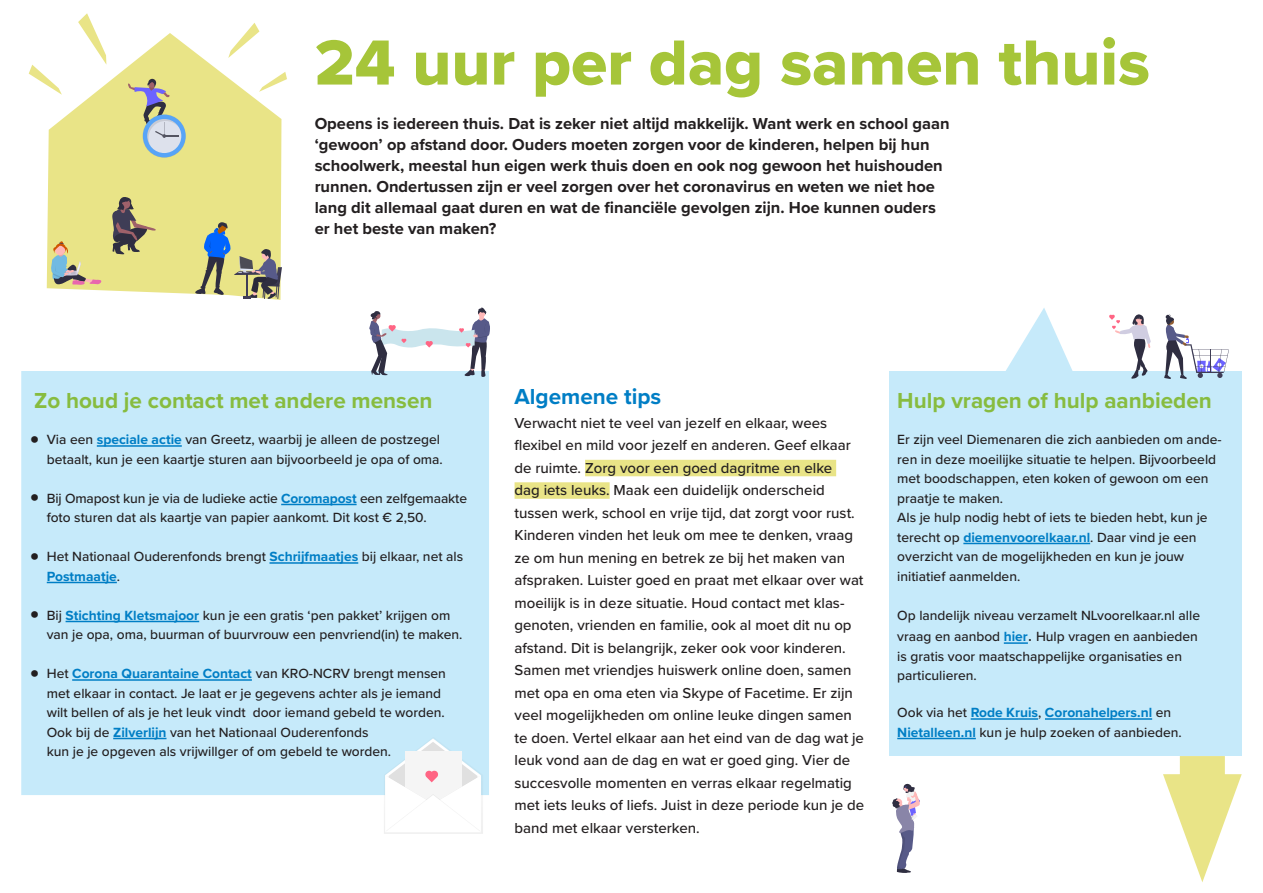
<style>
.page{position:relative;width:1263px;height:893px;background:#fff}
.page>*{position:absolute;margin:0;border:0;box-sizing:border-box;transform-origin:0 0}
.Kop_groot{font:66px "Proxima Nova Extrabld";color:#a6c539}
.SPECIAL-KADERKOP{font:700 22.5px "Proxima Nova";color:#87bc3f}
.Body___insert{font:700 22.5px "Proxima Nova";color:#007ec5}
.SPECIAL-INTRO{font:700 16.5px/21px "Proxima Nova";color:#231f20}
.Body___insert-2{font:500 15px/22.5px "Proxima Nova";color:#231f20}
.SPECIAL-KADERBULLETS{font:500 13.8px/19.5px "Proxima Nova";color:#231f20}
.s1{font-family:"Proxima Nova Extrabld";font-weight:400;font-size:27px}
.s2{font-weight:700;color:#007ec5}
.s3{font-family:"Calibri";font-weight:400;font-size:18px}
</style>
<div class="page">
<div style="left:889px;top:372px;width:353px;height:384px;background:#c6eafa"></div>
<div style="left:21px;top:371px;width:468px;height:424px;background:#c6eafa"></div>
<div style="left:585px;top:460px;width:251px;height:16px;background:#e9e487"></div>
<div style="left:514px;top:482px;width:96px;height:17px;background:#e9e487"></div>
<svg style="left:47px;top:33px;width:234px;height:267px;fill:#e9e487"></svg>
<hr style="left:963px;top:543px;width:127px;height:1px;background:#007ec5">
<hr style="left:1004px;top:642px;width:24px;height:2px;background:#007ec5">
<hr style="left:971px;top:718px;width:67px;height:2px;background:#007ec5">
<hr style="left:1045px;top:718px;width:107px;height:2px;background:#007ec5">
<hr style="left:897px;top:738px;width:79px;height:1px;background:#007ec5">
<div style="left:1180px;top:756px;width:45px;height:54px;background:#e9e487"></div>
<svg style="left:1163px;top:774px;width:79px;height:108px"></svg>
<svg style="left:999px;top:308px;width:80px;height:64px"></svg>
<svg style="left:1109px;top:314px;width:42px;height:65px"></svg>
<svg style="left:1164px;top:314px;width:65px;height:65px"></svg>
<hr style="left:1193px;top:355px;width:34px;height:1px;background:#3f3d56">
<hr style="left:1195px;top:366px;width:30px;height:1px;background:#3f3d56">
<svg style="left:892px;top:784px;width:28px;height:89px"></svg>
<svg style="left:195px;top:222px;width:87px;height:77px;background:#b0b38a"></svg>
<svg style="left:49px;top:241px;width:53px;height:44px;background:#c9c490"></svg>
<svg style="left:29px;top:65px;width:33px;height:30px"></svg>
<svg style="left:78px;top:13px;width:28px;height:52px"></svg>
<svg style="left:228px;top:23px;width:31px;height:35px"></svg>
<svg style="left:259px;top:72px;width:28px;height:20px"></svg>
<svg style="left:142px;top:114px;width:44px;height:44px"></svg>
<svg style="left:143px;top:115px;width:43px;height:42px"></svg>
<div style="left:147px;top:119px;width:34px;height:34px;background:#dde1ec;border-radius:50%"></div>
<svg style="left:127px;top:80px;width:52px;height:66px"></svg>
<svg style="left:369px;top:308px;width:121px;height:69px"></svg>
<hr style="left:97px;top:445px;width:85px;height:2px;background:#007ec5">
<hr style="left:281px;top:504px;width:76px;height:1px;background:#007ec5">
<hr style="left:269px;top:562px;width:89px;height:2px;background:#007ec5">
<hr style="left:47px;top:582px;width:70px;height:1px;background:#007ec5">
<hr style="left:66px;top:621px;width:133px;height:1px;background:#007ec5">
<hr style="left:72px;top:679px;width:180px;height:2px;background:#007ec5">
<hr style="left:113px;top:738px;width:53px;height:1px;background:#007ec5">
<svg style="left:384px;top:737px;width:99px;height:97px"></svg>
<svg style="left:112px;top:197px;width:45px;height:57px;background:#a1986e"></svg>
<p class="Kop_groot" style="left:315px;top:13px;width:837px">24 uur per dag samen thuis</p>
<p class="SPECIAL-INTRO" style="left:315px;top:113px;width:636px">Opeens is iedereen thuis. Dat is zeker niet altijd makkelijk. Want werk en school gaan ‘gewoon’ op afstand door. Ouders moeten zorgen voor de kinderen, helpen bij hun schoolwerk, meestal hun eigen werk thuis doen en ook nog gewoon het huishouden runnen. Ondertussen zijn er veel zorgen over het coronavirus en weten we niet hoe lang dit allemaal gaat duren en wat de financiële gevolgen zijn. Hoe kunnen ouders er het beste van maken?</p>
<p class="Body___insert" style="left:514px;top:379px;width:148px">Algemene tips</p>
<p class="Body___insert-2" style="left:514px;top:411px;width:351px">Verwacht niet te veel van jezelf en elkaar, wees flexibel en mild voor jezelf en anderen. Geef elkaar de ruimte. Zorg voor een goed dagritme en elke<br>dag iets leuks. Maak een duidelijk onderscheid tussen werk, school en vrije tijd, dat zorgt voor rust.<br>Kinderen vinden het leuk om mee te denken, vraag ze om hun mening en betrek ze bij het maken van afspraken. Luister goed en praat met elkaar over wat moeilijk is in deze situatie. Houd contact met klas&shy;genoten, vrienden en familie, ook al moet dit nu op afstand. Dit is belangrijk, zeker ook voor kinderen.<br>Samen met vriendjes huiswerk online doen, samen met opa en oma eten via Skype of Facetime. Er zijn veel mogelijkheden om online leuke dingen samen te doen. Vertel elkaar aan het eind van de dag wat je leuk vond aan de dag en wat er goed ging. Vier de succesvolle momenten en verras elkaar regelmatig met iets leuks of liefs. Juist in deze periode kun je de band met elkaar versterken.</p>
<p class="SPECIAL-KADERKOP" style="left:34px;top:384px;width:400px">Zo houd je contact met andere mensen</p>
<p class="SPECIAL-KADERKOP" style="left:897px;top:384px;width:316px">Hulp vragen of hulp aanbieden</p>
<p class="SPECIAL-KADERBULLETS" style="left:30px;top:429px;width:415px;text-align:right"><span class="s1">•</span> Via een <span class="s2">speciale actie</span> van Greetz, waarbij je alleen de postzegel betaalt, kun je een kaartje sturen aan bijvoorbeeld je opa of oma.</p>
<p class="SPECIAL-KADERBULLETS" style="left:47px;top:488px;width:422px;text-indent:-17px"><span class="s1">•</span> Bij Omapost kun je via de ludieke actie <span class="s2">Coromapost</span> een zelfgemaakte foto sturen dat als kaartje van papier aankomt. Dit kost € 2,50.</p>
<p class="SPECIAL-KADERBULLETS" style="left:47px;top:546px;width:418px;text-indent:-17px"><span class="s1">•</span> Het Nationaal Ouderenfonds brengt <span class="s2">Schrijfmaatjes</span> bij elkaar, net als<br><span class="s2">Postmaatje</span>.</p>
<p class="SPECIAL-KADERBULLETS" style="left:47px;top:605px;width:417px;text-indent:-17px"><span class="s1">•</span> Bij <span class="s2">Stichting Kletsmajoor</span> kun je een gratis ‘pen pakket’ krijgen om van je opa, oma, buurman of buurvrouw een penvriend(in) te maken.</p>
<p class="SPECIAL-KADERBULLETS" style="left:47px;top:663px;width:401px;text-indent:-17px"><span class="s1">•</span> Het <span class="s2">Corona Quarantaine Contact</span> van KRO-NCRV brengt mensen met elkaar in contact. Je laat er je gegevens achter als je iemand</p>
<p class="SPECIAL-KADERBULLETS" style="left:47px;top:702px;width:400px">wilt bellen of als je het leuk vindt door iemand gebeld te worden.</p>
<p class="SPECIAL-KADERBULLETS" style="left:47px;top:722px;width:323px">Ook bij de <span class="s2">Zilverlijn</span> van het Nationaal Ouderenfonds</p>
<p class="SPECIAL-KADERBULLETS" style="left:47px;top:741px;width:346px">kun je je opgeven als vrijwillger of om gebeld te worden.</p>
<p class="SPECIAL-KADERBULLETS" style="left:897px;top:429px;width:326px">Er zijn veel Diemenaren die zich aanbieden om ande&shy;ren in deze moeilijke situatie te helpen. Bijvoorbeeld met boodschappen, eten koken of gewoon om een praatje te maken.<br>Als je hulp nodig hebt of iets te bieden hebt, kun je terecht op <span class="s2">diemenvoorelkaar.nl</span>. Daar vind je een overzicht van de mogelijkheden en kun je jouw initiatief aanmelden.</p>
<p class="SPECIAL-KADERBULLETS" style="left:897px;top:604px;width:304px;line-height:21.6px">Op landelijk niveau verzamelt NLvoorelkaar.nl alle vraag en aanbod <span class="s2">hier</span><span class="s3">.</span> Hulp vragen en aanbieden</p>
<p class="SPECIAL-KADERBULLETS" style="left:897px;top:646px;width:286px">is gratis voor maatschappelijke organisaties en particulieren.</p>
<p class="SPECIAL-KADERBULLETS" style="left:897px;top:702px;width:286px">Ook via het <span class="s2">Rode Kruis</span>, <span class="s2">Coronahelpers.nl</span> en<br><span class="s2">Nietalleen.nl</span> kun je hulp zoeken of aanbieden.</p>
</div>
